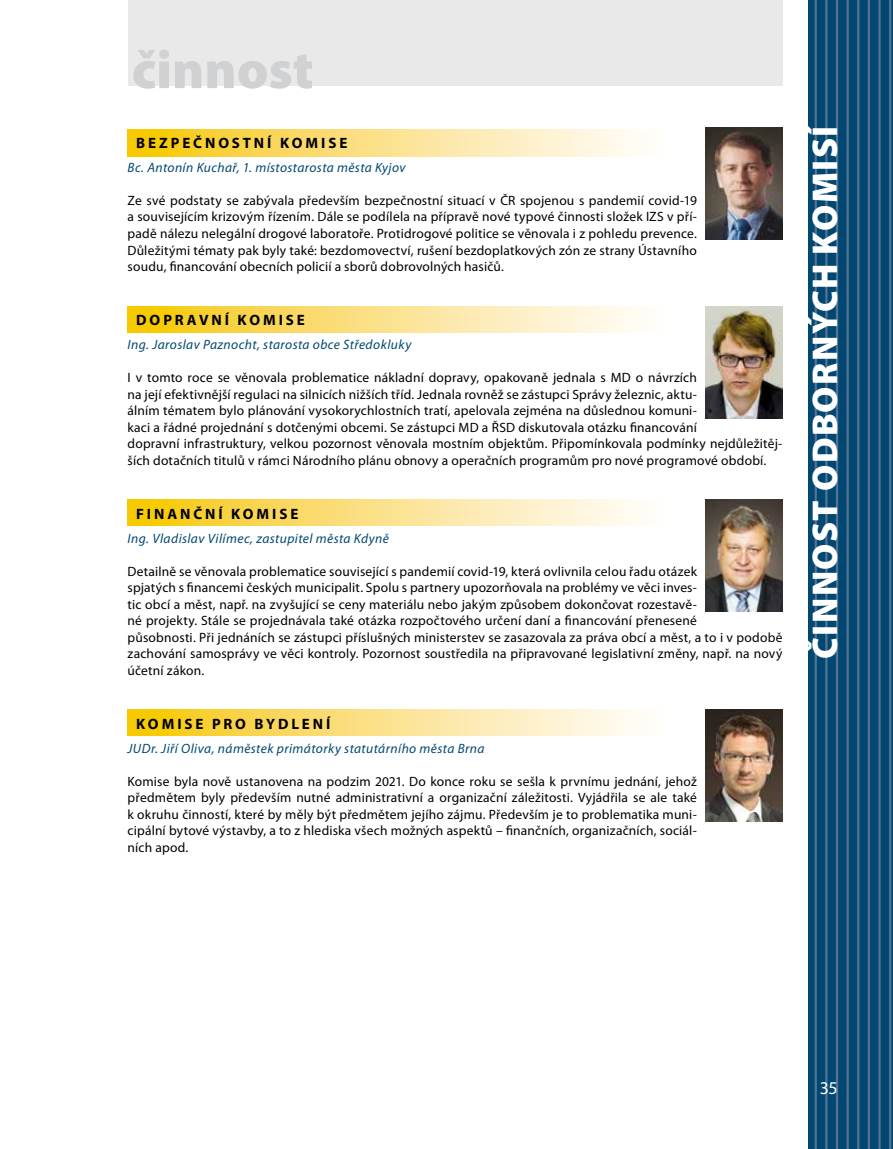
<style>
.page{position:relative;width:893px;height:1149px;background:#fff}
.page>*{position:absolute;margin:0;border:0;box-sizing:border-box;transform-origin:0 0}
.t1{font:900 54px "Myriad Pro";color:#d0d1d2}
.t2{font:900 36px "Myriad Pro";letter-spacing:.035em;color:#fff}
.t3{font:18px "Myriad Pro";color:#fff}
.t4{font:700 15px "Myriad Pro";letter-spacing:.195em;color:#000}
.t5{font:13.5px/16.5px "Myriad Pro";letter-spacing:.01em;color:#000;text-align:justify}
.t6{font:italic 13.5px "Myriad Pro";letter-spacing:.03em;color:#004871}
</style>
<div class="page">
<div style="left:808px;top:0;width:85px;height:1148px;background:#004871"></div>
<hr style="left:815px;top:0;width:2px;height:1148px;background:#567193">
<hr style="left:825px;top:0;width:2px;height:1148px;background:#567193">
<hr style="left:836px;top:0;width:2px;height:1148px;background:#567193">
<hr style="left:846px;top:0;width:3px;height:1148px;background:#567193">
<hr style="left:857px;top:0;width:2px;height:1148px;background:#567193">
<hr style="left:868px;top:0;width:2px;height:1148px;background:#567193">
<hr style="left:878px;top:0;width:3px;height:1148px;background:#567193">
<hr style="left:889px;top:0;width:2px;height:1148px;background:#567193">
<svg style="left:128px;top:709px;width:512px;height:26px;background:#fae186"></svg>
<svg style="left:128px;top:499px;width:512px;height:26px;background:#fae186"></svg>
<svg style="left:128px;top:306px;width:512px;height:26px;background:#fae186"></svg>
<svg style="left:128px;top:130px;width:512px;height:26px;background:#fae186"></svg>
<img style="left:705px;top:128px;width:77px;height:112px">
<img style="left:705px;top:306px;width:77px;height:112px">
<img style="left:705px;top:499px;width:77px;height:112px">
<img style="left:705px;top:709px;width:77px;height:112px">
<div style="left:128px;top:0;width:654px;height:85px;background:#e9e9ea"></div>
<h1 class="t1" style="left:132px;top:34px;width:183px">činnost</h1>
<p class="t4" style="left:136px;top:133px;width:213px">BEZPEČNOSTNÍ KOMISE</p>
<p class="t6" style="left:128px;top:159px;width:279px">Bc. Antonín Kuchař, 1. místostarosta města Kyjov</p>
<p class="t5" style="left:128px;top:192px;width:571px">Ze své podstaty se zabývala především bezpečnostní situací v ČR spojenou s pandemií covid-19 a souvisejícím krizovým řízením. Dále se podílela na přípravě nové typové činnosti složek IZS v pří&shy;padě nálezu nelegální drogové laboratoře. Protidrogové politice se věnovala i z pohledu prevence.<br>Důležitými tématy pak byly také: bezdomovectví, rušení bezdoplatkových zón ze strany Ústavního soudu, financování obecních policií a sborů dobrovolných hasičů.</p>
<p class="t4" style="left:136px;top:310px;width:170px">DOPRAVNÍ KOMISE</p>
<p class="t6" style="left:128px;top:336px;width:285px">Ing. Jaroslav Paznocht, starosta obce Středokluky</p>
<p class="t5" style="left:128px;top:369px;width:656px;text-align:left">I v tomto roce se věnovala problematice nákladní dopravy, opakovaně jednala s MD o návrzích<br>na její efektivnější regulaci na silnicích nižších tříd. Jednala rovněž se zástupci Správy železnic, aktu-<br>álním tématem bylo plánování vysokorychlostních tratí, apelovala zejména na důslednou komuni-<br>kaci a řádné projednání s dotčenými obcemi. Se zástupci MD a ŘSD diskutovala otázku financování<br>dopravní infrastruktury, velkou pozornost věnovala mostním objektům. Připomínkovala podmínky nejdůležitěj&shy;ších dotačních titulů v rámci Národního plánu obnovy a operačních programům pro nové programové období.</p>
<p class="t4" style="left:136px;top:503px;width:164px">FINANČNÍ KOMISE</p>
<p class="t6" style="left:128px;top:529px;width:263px">Ing. Vladislav Vilímec, zastupitel města Kdyně</p>
<p class="t5" style="left:128px;top:562px;width:656px;text-align:left">Detailně se věnovala problematice související s pandemií covid-19, která ovlivnila celou řadu otázek<br>spjatých s financemi českých municipalit. Spolu s partnery upozorňovala na problémy ve věci inves-<br>tic obcí a měst, např. na zvyšující se ceny materiálu nebo jakým způsobem dokončovat rozestavě-<br>né projekty. Stále se projednávala také otázka rozpočtového určení daní a financování přenesené<br>působnosti. Při jednáních se zástupci příslušných ministerstev se zasazovala za práva obcí a měst, a to i v podobě zachování samosprávy ve věci kontroly. Pozornost soustředila na připravované legislativní změny, např. na nový účetní zákon.</p>
<p class="t4" style="left:136px;top:713px;width:196px">KOMISE PRO BYDLENÍ</p>
<p class="t6" style="left:128px;top:739px;width:358px">JUDr. Jiří Oliva, náměstek primátorky statutárního města Brna</p>
<p class="t5" style="left:128px;top:772px;width:571px">Komise byla nově ustanovena na podzim 2021. Do konce roku se sešla k prvnímu jednání, jehož předmětem byly především nutné administrativní a organizační záležitosti. Vyjádřila se ale také k okruhu činností, které by měly být předmětem jejího zájmu. Především je to problematika muni&shy;cipální bytové výstavby, a to z hlediska všech možných aspektů – finančních, organizačních, sociál&shy;ních apod.</p>
<h2 class="t2" style="left:801px;top:658px;width:535px;rotate:-90deg">ČINNOST ODBORNÝCH KOMISÍ</h2>
<h3 class="t3" style="left:820px;top:1076px;width:19px">35</h3>
</div>
